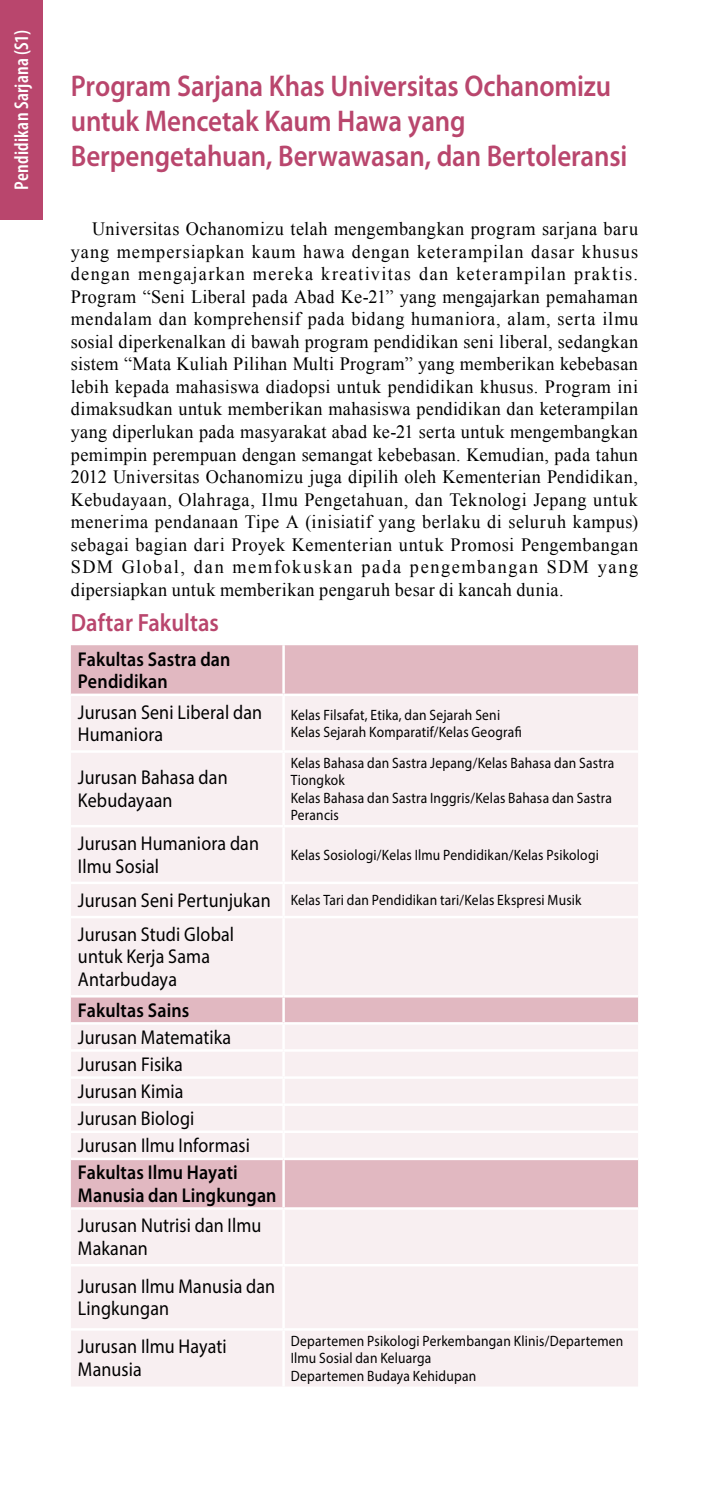
<style>
.page{position:relative;width:709px;height:1489px;background:#fff}
.page>*{position:absolute;margin:0;border:0;box-sizing:border-box;transform-origin:0 0}
.t1{font:600 30px/35px "Myriad Pro";letter-spacing:-.005em;color:#b9466d;scale:.9 1}
.t2{font:600 25px "Myriad Pro";color:#b9466d;scale:.9 1}
.t3{font:20px/22.5px "Myriad Pro";letter-spacing:.005em;color:#000;scale:.9 1}
.t4{font:600 20px/22.5px "Myriad Pro";letter-spacing:.01em;color:#000;scale:.9 1}
.t5{font:600 condensed 20px "Myriad Pro";letter-spacing:.015em;color:#fff}
.t6{font:18.75px/22.5px "Times New Roman";letter-spacing:.02em;color:#000;text-align:justify}
.t7{font:15px/17.5px "Myriad Pro";letter-spacing:.015em;color:#000;scale:.9 1}
.s1{font-size:20px}
</style>
<div class="page">
<div style="left:0;top:0;width:43px;height:220px;background:#b9466d"></div>
<div style="left:71px;top:645px;width:567px;height:48px;background:#e1b8c1"></div>
<svg style="left:71px;top:696px;width:567px;height:690px;fill:#f8eff1"></svg>
<hr style="left:282px;top:645px;width:3px;height:48px;background:#fff">
<hr style="left:282px;top:696px;width:3px;height:54px;background:#fff">
<hr style="left:71px;top:750px;width:212px;height:2px;background:#fff">
<hr style="left:283px;top:750px;width:355px;height:2px;background:#fff">
<hr style="left:282px;top:752px;width:3px;height:72px;background:#fff">
<hr style="left:71px;top:824px;width:212px;height:3px;background:#fff">
<hr style="left:283px;top:824px;width:355px;height:3px;background:#fff">
<hr style="left:282px;top:827px;width:3px;height:54px;background:#fff">
<hr style="left:71px;top:881px;width:212px;height:3px;background:#fff">
<hr style="left:283px;top:881px;width:355px;height:3px;background:#fff">
<hr style="left:282px;top:884px;width:3px;height:31px;background:#fff">
<hr style="left:71px;top:915px;width:212px;height:3px;background:#fff">
<hr style="left:283px;top:915px;width:355px;height:3px;background:#fff">
<hr style="left:282px;top:918px;width:3px;height:76px;background:#fff">
<hr style="left:71px;top:994px;width:212px;height:3px;background:#fff">
<hr style="left:283px;top:994px;width:355px;height:3px;background:#fff">
<hr style="left:282px;top:997px;width:3px;height:25px;background:#fff">
<hr style="left:71px;top:1022px;width:212px;height:2px;background:#fff">
<hr style="left:283px;top:1022px;width:355px;height:2px;background:#fff">
<hr style="left:282px;top:1024px;width:3px;height:25px;background:#fff">
<hr style="left:71px;top:1049px;width:212px;height:2px;background:#fff">
<hr style="left:283px;top:1049px;width:355px;height:2px;background:#fff">
<hr style="left:282px;top:1051px;width:3px;height:25px;background:#fff">
<hr style="left:71px;top:1076px;width:212px;height:2px;background:#fff">
<hr style="left:283px;top:1076px;width:355px;height:2px;background:#fff">
<hr style="left:282px;top:1078px;width:3px;height:25px;background:#fff">
<hr style="left:71px;top:1103px;width:212px;height:2px;background:#fff">
<hr style="left:283px;top:1103px;width:355px;height:2px;background:#fff">
<hr style="left:282px;top:1105px;width:3px;height:25px;background:#fff">
<hr style="left:71px;top:1130px;width:212px;height:2px;background:#fff">
<hr style="left:283px;top:1130px;width:355px;height:2px;background:#fff">
<hr style="left:282px;top:1132px;width:3px;height:25px;background:#fff">
<hr style="left:71px;top:1157px;width:212px;height:3px;background:#fff">
<hr style="left:283px;top:1157px;width:355px;height:3px;background:#fff">
<hr style="left:282px;top:1160px;width:3px;height:47px;background:#fff">
<hr style="left:71px;top:1207px;width:212px;height:2px;background:#fff">
<hr style="left:283px;top:1207px;width:355px;height:2px;background:#fff">
<hr style="left:282px;top:1209px;width:3px;height:54px;background:#fff">
<hr style="left:71px;top:1263px;width:212px;height:3px;background:#fff">
<hr style="left:283px;top:1263px;width:355px;height:3px;background:#fff">
<hr style="left:282px;top:1266px;width:3px;height:61px;background:#fff">
<hr style="left:71px;top:1327px;width:212px;height:3px;background:#fff">
<hr style="left:283px;top:1327px;width:355px;height:3px;background:#fff">
<hr style="left:282px;top:1330px;width:3px;height:56px;background:#fff">
<p class="t5" style="left:9px;top:190px;width:161px;rotate:-90deg">Pendidikan Sarjana (S1)</p>
<h1 class="t1" style="left:71px;top:68px;width:619px">Program Sarjana Khas Universitas Ochanomizu untuk Mencetak Kaum Hawa yang<br>Berpengetahuan, Berwawasan, dan Bertoleransi</h1>
<p class="t6" style="left:71px;top:217px;width:568px;text-indent:21px">Universitas Ochanomizu telah mengembangkan program sarjana baru yang mempersiapkan kaum hawa dengan keterampilan dasar khusus dengan mengajarkan mereka kreativitas dan keterampilan praktis.<br>Program “Seni Liberal pada Abad Ke-21” yang mengajarkan pemahaman mendalam dan komprehensif pada bidang humaniora, alam, serta ilmu sosial diperkenalkan di bawah program pendidikan seni liberal, sedangkan sistem “Mata Kuliah Pilihan Multi Program” yang memberikan kebebasan lebih kepada mahasiswa diadopsi untuk pendidikan khusus. Program ini dimaksudkan untuk memberikan mahasiswa pendidikan dan keterampilan yang diperlukan pada masyarakat abad ke-21 serta untuk mengembangkan pemimpin perempuan dengan semangat kebebasan. Kemudian, pada tahun 2012 Universitas Ochanomizu juga dipilih oleh Kementerian Pendidikan, Kebudayaan, Olahraga, Ilmu Pengetahuan, dan Teknologi Jepang untuk menerima pendanaan Tipe A (inisiatif yang berlaku di seluruh kampus) sebagai bagian dari Proyek Kementerian untuk Promosi Pengembangan SDM Global, dan memfokuskan pada pengembangan SDM yang dipersiapkan untuk memberikan pengaruh besar di kancah dunia.</p>
<h2 class="t2" style="left:71px;top:606px;width:166px">Daftar Fakultas</h2>
<p class="t4" style="left:78px;top:647px;width:171px">Fakultas Sastra dan<br>Pendidikan</p>
<p class="t3" style="left:78px;top:700px;width:206px">Jurusan Seni Liberal dan<br>Humaniora</p>
<p class="t7" style="left:291px;top:705px;width:258px">Kelas Filsafat, Etika, dan Sejarah Seni<br>Kelas Sejarah Komparatif/Kelas Geografi</p>
<p class="t3" style="left:78px;top:766px;width:168px">Jurusan Bahasa dan<br>Kebudayaan</p>
<p class="t7" style="left:291px;top:753px;width:361px">Kelas Bahasa dan Sastra Jepang/Kelas Bahasa dan Sastra<br>Tiongkok<br>Kelas Bahasa dan Sastra Inggris/Kelas Bahasa dan Sastra<br>Perancis</p>
<p class="t3" style="left:78px;top:831px;width:203px">Jurusan Humaniora dan<br>Ilmu Sosial</p>
<p class="t7" style="left:291px;top:845px;width:344px">Kelas Sosiologi/Kelas Ilmu Pendidikan/Kelas Psikologi</p>
<p class="t7" style="left:78px;top:891px;width:561px"><span class="s1">Jurusan Seni Pertunjukan</span> Kelas Tari dan Pendidikan tari/Kelas Ekspresi Musik</p>
<p class="t3" style="left:78px;top:922px;width:175px">Jurusan Studi Global untuk Kerja Sama<br>Antarbudaya</p>
<p class="t4" style="left:78px;top:998px;width:125px">Fakultas Sains</p>
<p class="t3" style="left:78px;top:1023px;width:193px;line-height:27px">Jurusan Matematika<br>Jurusan Fisika<br>Jurusan Kimia<br>Jurusan Biologi<br>Jurusan Ilmu Informasi</p>
<p class="t4" style="left:78px;top:1160px;width:222px">Fakultas Ilmu Hayati<br>Manusia dan Lingkungan</p>
<p class="t3" style="left:78px;top:1213px;width:205px">Jurusan Nutrisi dan Ilmu<br>Makanan</p>
<p class="t3" style="left:78px;top:1274px;width:221px">Jurusan Ilmu Manusia dan<br>Lingkungan</p>
<p class="t3" style="left:78px;top:1334px;width:167px">Jurusan Ilmu Hayati<br>Manusia</p>
<p class="t7" style="left:291px;top:1331px;width:371px">Departemen Psikologi Perkembangan Klinis/Departemen<br>Ilmu Sosial dan Keluarga<br>Departemen Budaya Kehidupan</p>
</div>
